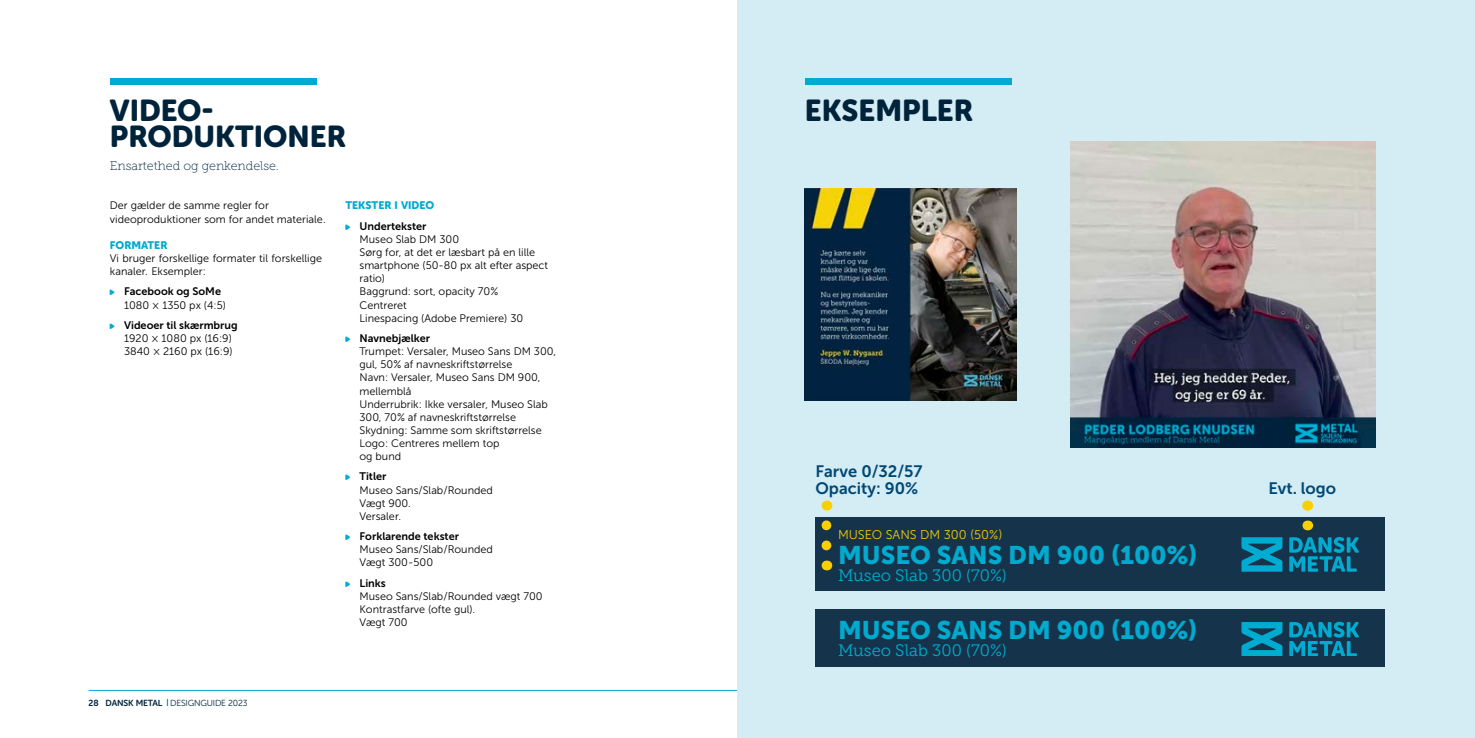
<style>
.page{position:relative;width:1475px;height:738px;background:#fff}
.page>*{position:absolute;margin:0;border:0;box-sizing:border-box;transform-origin:0 0}
.t1{font:30px/25.6px "Museo Sans Rounded DM 900";color:#00233c}
.t2{font:25.25px "Museo Sans DM 900";color:#01aace}
.t3{font:16.5px "Museo Slab DM 300";color:#01aace}
.t4{font:16.5px/16.5px "Museo Sans DM 700";color:#004875}
.t5{font:12.62px "Museo Sans DM 300";color:#f5cd00}
.t6{font:12.5px "Museo Slab DM 100";color:#00233c}
.t7{font:10.88px/13.1px "Museo Sans DM 300";color:#000}
.t8{font:10.88px "Museo Sans DM 700";color:#000}
.t9{font:10.88px "Museo Sans Rounded DM 900";color:#00abd2}
.t10{font:8.75px "Museo Sans Rounded DM 300";letter-spacing:-.02em;color:#00233c}
.s1{font-family:"DM Ikoner";color:#00abd2}
.s2{font-family:"Museo Sans Rounded DM 700"}
</style>
<div class="page">
<hr style="left:89px;top:689px;width:1296px;height:1px;background:#00abd2">
<div style="left:110px;top:78px;width:206px;height:6px;background:#00abd2"></div>
<div style="left:737px;top:0;width:737px;height:737px;background:#d4ecf4"></div>
<div style="left:804px;top:78px;width:207px;height:6px;background:#00abd2"></div>
<img style="left:1070px;top:142px;width:305px;height:304px">
<div style="left:815px;top:609px;width:569px;height:57px;background:#15344b"></div>
<svg style="left:1289px;top:621px;width:69px;height:34px"></svg>
<svg style="left:1241px;top:622px;width:41px;height:33px"></svg>
<div style="left:815px;top:516px;width:569px;height:74px;background:#15344b"></div>
<svg style="left:1289px;top:537px;width:69px;height:33px"></svg>
<svg style="left:1241px;top:537px;width:41px;height:33px"></svg>
<svg style="left:821px;top:500px;width:10px;height:45px"></svg>
<svg style="left:1302px;top:500px;width:9px;height:30px"></svg>
<img style="left:804px;top:188px;width:212px;height:212px">
<h1 class="t1" style="left:110px;top:98px;width:237px">VIDEO-<br>PRODUKTIONER</h1>
<p class="t6" style="left:110px;top:159px;width:170px">Ensartethed og genkendelse.</p>
<p class="t7" style="left:110px;top:199px;width:217px">Der gælder de samme regler for videoproduktioner som for andet materiale.</p>
<p class="t9" style="left:110px;top:239px;width:59px">FORMATER</p>
<p class="t7" style="left:110px;top:251px;width:213px">Vi bruger forskellige formater til forskellige kanaler. Eksempler:</p>
<p class="t8" style="left:110px;top:285px;width:113px"><span class="s1">&gt;</span> Facebook og SoMe</p>
<p class="t7" style="left:124px;top:298px;width:103px">1080 × 1350 px (4:5)</p>
<p class="t8" style="left:110px;top:319px;width:129px"><span class="s1">&gt;</span> Videoer til skærmbrug</p>
<p class="t7" style="left:124px;top:331px;width:110px">1920 × 1080 px (16:9)<br>3840 × 2160 px (16:9)</p>
<p class="t9" style="left:345px;top:199px;width:90px">TEKSTER I VIDEO</p>
<p class="t8" style="left:345px;top:220px;width:83px"><span class="s1">&gt;</span> Undertekster</p>
<p class="t7" style="left:359px;top:232px;width:190px">Museo Slab DM 300<br>Sørg for, at det er læsbart på en lille smartphone (50-80 px alt efter aspect ratio)<br>Baggrund: sort, opacity 70%<br>Centreret<br>Linespacing (Adobe Premiere) 30</p>
<p class="t8" style="left:345px;top:332px;width:86px"><span class="s1">&gt;</span> Navnebjælker</p>
<p class="t7" style="left:359px;top:344px;width:198px">Trumpet: Versaler, Museo Sans DM 300, gul, 50% af navneskriftstørrelse<br>Navn: Versaler, Museo Sans DM 900, mellemblå<br>Underrubrik: Ikke versaler, Museo Slab<br>300, 70% af navneskriftstørrelse<br>Skydning: Samme som skriftstørrelse<br>Logo: Centreres mellem top<br>og bund</p>
<p class="t8" style="left:345px;top:470px;width:43px"><span class="s1">&gt;</span> Titler</p>
<p class="t7" style="left:359px;top:483px;width:135px">Museo Sans/Slab/Rounded<br>Vægt 900.<br>Versaler.</p>
<p class="t8" style="left:345px;top:530px;width:115px"><span class="s1">&gt;</span> Forklarende tekster</p>
<p class="t7" style="left:359px;top:542px;width:135px">Museo Sans/Slab/Rounded<br>Vægt 300-500</p>
<p class="t8" style="left:345px;top:576px;width:42px"><span class="s1">&gt;</span> Links</p>
<p class="t7" style="left:359px;top:589px;width:185px">Museo Sans/Slab/Rounded vægt 700<br>Kontrastfarve (ofte gul).<br>Vægt 700</p>
<p class="t10" style="left:89px;top:697px;width:160px"><span class="s2">28 DANSK METAL</span> DESIGNGUIDE 2023</p>
<h1 class="t1" style="left:804px;top:98px;width:169px">EKSEMPLER</h1>
<h3 class="t4" style="left:815px;top:463px;width:109px">Farve 0/32/57<br>Opacity: 90%</h3>
<p class="t5" style="left:837px;top:527px;width:166px">MUSEO SANS DM 300 (50%)</p>
<h2 class="t2" style="left:837px;top:540px;width:361px">MUSEO SANS DM 900 (100%)</h2>
<h3 class="t3" style="left:837px;top:565px;width:170px">Museo Slab 300 (70%)</h3>
<h2 class="t2" style="left:837px;top:615px;width:361px">MUSEO SANS DM 900 (100%)</h2>
<h3 class="t3" style="left:837px;top:640px;width:170px">Museo Slab 300 (70%)</h3>
<h3 class="t4" style="left:1268px;top:479px;width:69px">Evt. logo</h3>
</div>
